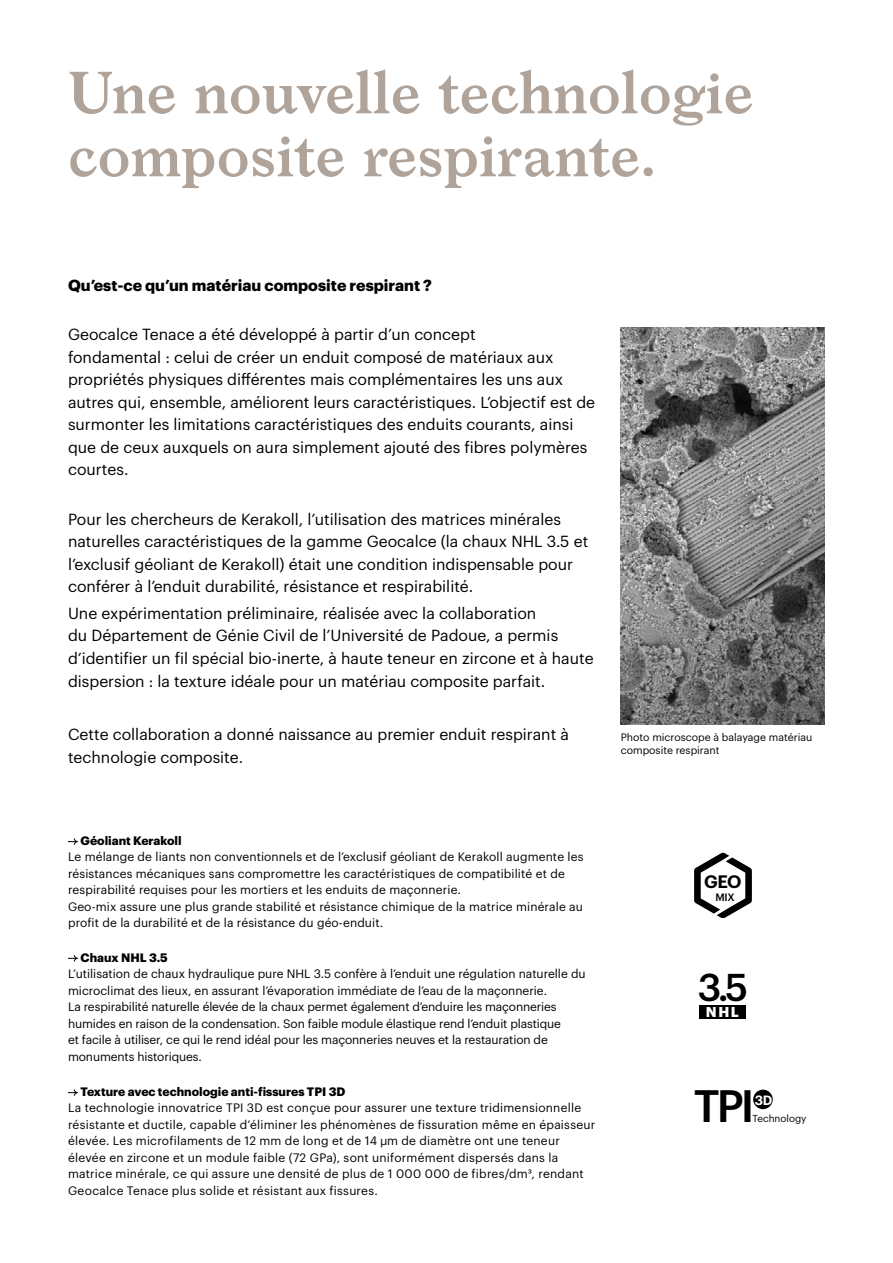
<style>
.page{position:relative;width:893px;height:1263px;background:#fff}
.page>*{position:absolute;margin:0;border:0;box-sizing:border-box;transform-origin:0 0}
.t1{font:600 57px/63px "Larish Neue";color:#b0a49a}
.t2{font:500 44.4px "Graphik";color:#000}
.t3{font:500 37.95px "Graphik";color:#000}
.t4{font:600 17.7px "Graphik";color:#000}
.t5{font:15.75px/22.5px "Graphik";color:#000}
.t6{font:700 15.75px "Graphik";color:#000}
.t7{font:700 14.1px "Graphik";color:#fff}
.t8{font:600 13.2px "Graphik";color:#fff}
.t9{font:12px/16.5px "Graphik";letter-spacing:.01em;color:#000}
.t10{font:12px/16.5px "Graphik";letter-spacing:-.01em;color:#000}
.t11{font:700 12px "Graphik";color:#000}
.t12{font:10.5px/12.6px "Graphik";color:#000}
.t13{font:500 10.5px "Graphik";color:#000}
.t14{font:9.9px "Graphik";color:#000}
.s1{font-family:"Ping Fang TC"}
</style>
<div class="page">
<img style="left:621px;top:327px;width:204px;height:397px">
<svg style="left:68px;top:838px;width:10px;height:7px"></svg>
<svg style="left:694px;top:853px;width:58px;height:64px"></svg>
<svg style="left:68px;top:1089px;width:10px;height:7px"></svg>
<div style="left:753px;top:1089px;width:20px;height:20px;background:#000;border-radius:50%"></div>
<svg style="left:68px;top:955px;width:10px;height:7px"></svg>
<div style="left:699px;top:1005px;width:47px;height:14px;background:#000"></div>
<h1 class="t1" style="left:68px;top:57px;width:687px">Une nouvelle technologie composite respirante.</h1>
<p class="t6" style="left:68px;top:273px;width:365px">Qu’est-ce qu’un matériau composite respirant ?</p>
<p class="t5" style="left:68px;top:322px;width:529px">Geocalce Tenace a été développé à partir d’un concept<br>fondamental : celui de créer un enduit composé de matériaux aux propriétés physiques différentes mais complémentaires les uns aux autres qui, ensemble, améliorent leurs caractéristiques. L’objectif est de surmonter les limitations caractéristiques des enduits courants, ainsi que de ceux auxquels on aura simplement ajouté des fibres polymères courtes.</p>
<p class="t5" style="left:68px;top:506px;width:522px">Pour les chercheurs de Kerakoll, l’utilisation des matrices minérales naturelles caractéristiques de la gamme Geocalce (la chaux NHL 3.5 et l’exclusif géoliant de Kerakoll) était une condition indispensable pour conférer à l’enduit durabilité, résistance et respirabilité.</p>
<p class="t5" style="left:68px;top:601px;width:527px">Une expérimentation préliminaire, réalisée avec la collaboration<br>du Département de Génie Civil de l’Université de Padoue, a permis d’identifier un fil spécial bio-inerte, à haute teneur en zircone et à haute dispersion : la texture idéale pour un matériau composite parfait.</p>
<p class="t5" style="left:68px;top:722px;width:502px">Cette collaboration a donné naissance au premier enduit respirant à technologie composite.</p>
<p class="t12" style="left:621px;top:730px;width:193px">Photo microscope à balayage matériau composite respirant</p>
<p class="t11" style="left:81px;top:831px;width:102px">Géoliant Kerakoll</p>
<p class="t9" style="left:68px;top:848px;width:517px">Le mélange de liants non conventionnels et de l’exclusif géoliant de Kerakoll augmente les résistances mécaniques sans compromettre les caractéristiques de compatibilité et de respirabilité requises pour les mortiers et les enduits de maçonnerie.<br>Geo-mix assure une plus grande stabilité et résistance chimique de la matrice minérale au profit de la durabilité et de la résistance du géo-enduit.</p>
<p class="t4" style="left:704px;top:868px;width:39px">GEO</p>
<p class="t13" style="left:715px;top:889px;width:21px">MIX</p>
<p class="t11" style="left:81px;top:948px;width:89px">Chaux NHL 3.5</p>
<p class="t10" style="left:68px;top:964px;width:519px">L’utilisation de chaux hydraulique pure NHL 3.5 confère à l’enduit une régulation naturelle du microclimat des lieux, en assurant l’évaporation immédiate de l’eau de la maçonnerie.<br>La respirabilité naturelle élevée de la chaux permet également d’enduire les maçonneries humides en raison de la condensation. Son faible module élastique rend l’enduit plastique<br>et facile à utiliser, ce qui le rend idéal pour les maçonneries neuves et la restauration de monuments historiques.</p>
<h3 class="t3" style="left:698px;top:958px;width:52px">3.5</h3>
<p class="t7" style="left:706px;top:1001px;width:35px">NHL</p>
<p class="t11" style="left:81px;top:1082px;width:266px">Texture avec technologie anti-fissures TPI 3D</p>
<p class="t9" style="left:68px;top:1099px;width:529px">La technologie innovatrice TPI 3D est conçue pour assurer une texture tridimensionnelle résistante et ductile, capable d’éliminer les phénomènes de fissuration même en épaisseur élevée. Les microfilaments de 12 mm de long et de 14 <span class="s1">μ</span>m de diamètre ont une teneur élevée en zircone et un module faible (72 GPa), sont uniformément dispersés dans la matrice minérale, ce qui assure une densité de plus de 1 000 000 de fibres/dm³, rendant Geocalce Tenace plus solide et résistant aux fissures.</p>
<h2 class="t2" style="left:694px;top:1072px;width:62px">TPI</h2>
<p class="t8" style="left:755px;top:1090px;width:19px">3D</p>
<p class="t14" style="left:753px;top:1111px;width:55px">Technology</p>
</div>
